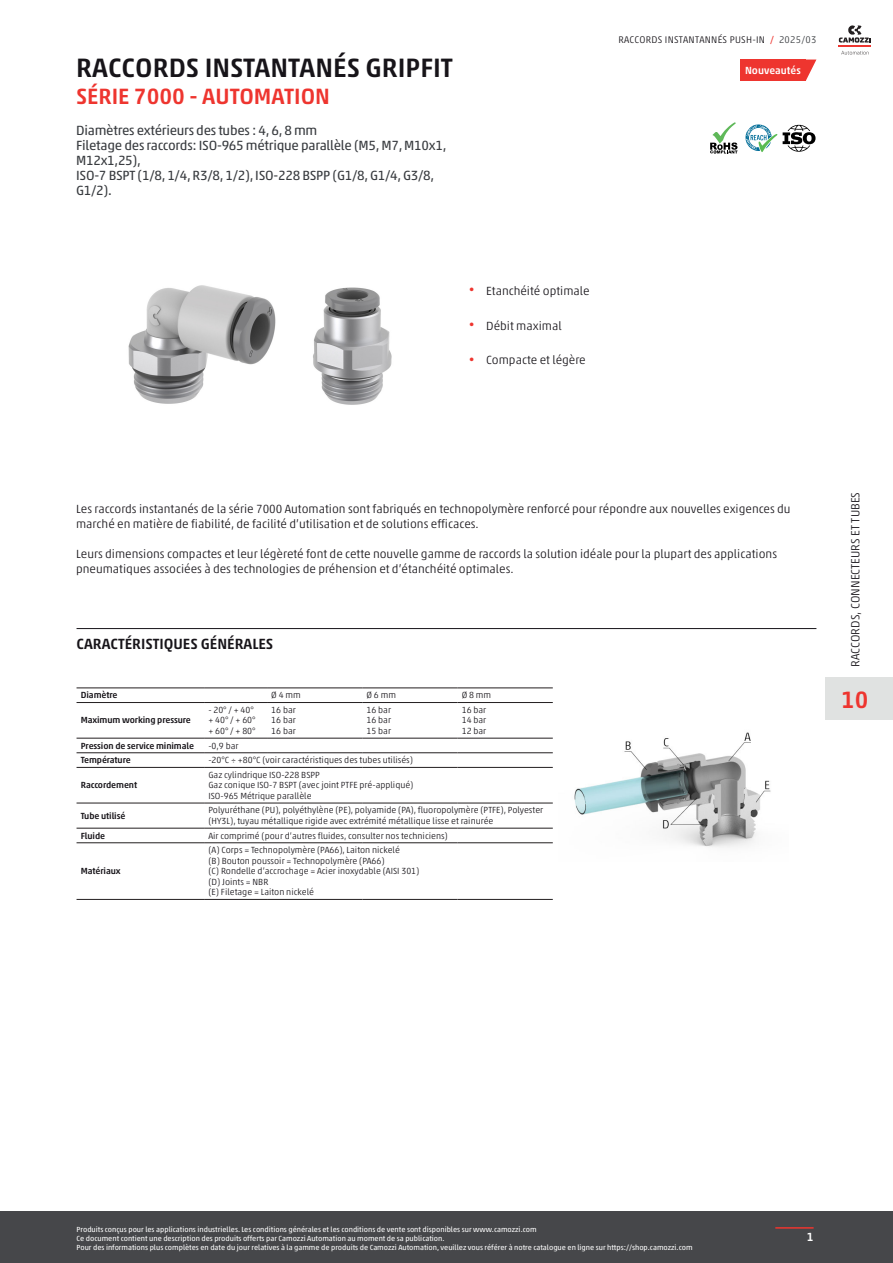
<style>
.page{position:relative;width:893px;height:1263px;background:#fff}
.page>*{position:absolute;margin:0;border:0;box-sizing:border-box;transform-origin:0 0}
.TITOLO_Home{font:500 27px "Akko W1 G";color:#171419}
.Num_catalogo_no_lingua{font:500 24px "Akko W1 G";color:#ee352f}
.SOTTOTITOLO_Home{font:500 22.5px "Akko W1 G";color:#ee352f}
.Titolo_SEZIONE{font:500 15px "Akko W1 G";color:#171419}
.INTRO_Home{font:13.5px/15px "Akko W1 G";letter-spacing:-.02em;color:#383b3f}
.Descrizione_prodotto{font:300 12px/15px "Akko W1 G";color:#171419}
.NOME_CATALOGO{font:300 12px "Akko W1 G";color:#171419}
.t1{font:500 12px "Akko W1 G";color:#fff}
.scritta_NEW_no_lingua{font:500 10.5px "Akko W1 G";color:#fff}
.Edizione_catalogo{font:300 9.75px "Akko W1 G";letter-spacing:.025em;color:#171419}
.Testi_tabella_general_data{font:300 9px/10.5px "Akko W1 G";color:#171419}
.Titoli_tabella_general_data{font:500 9px "Akko W1 G";letter-spacing:-.01em;color:#171419}
.footNotes{font:7.5px/9px "Akko W1 G";color:#fff}
.s1{font-weight:400;color:#ee352f}
.s2{color:#383b3f}
.s3{font-weight:400;font-size:10.5px;color:#ee352f}
</style>
<div class="page">
<hr style="left:77px;top:628px;width:739px;height:1px;background:#171419">
<svg style="left:77px;top:737px;width:476px;height:162px"></svg>
<hr style="left:204px;top:688px;width:63px;height:1px;background:#231f20">
<hr style="left:267px;top:688px;width:95px;height:1px;background:#231f20">
<hr style="left:362px;top:688px;width:96px;height:1px;background:#231f20">
<hr style="left:458px;top:688px;width:95px;height:1px;background:#231f20">
<hr style="left:204px;top:702px;width:63px;height:1px;background:#231f20">
<hr style="left:267px;top:702px;width:95px;height:1px;background:#231f20">
<hr style="left:362px;top:702px;width:96px;height:1px;background:#231f20">
<hr style="left:458px;top:702px;width:95px;height:1px;background:#231f20">
<hr style="left:204px;top:738px;width:63px;height:1px;background:#231f20">
<hr style="left:267px;top:738px;width:95px;height:1px;background:#231f20">
<hr style="left:362px;top:738px;width:96px;height:1px;background:#231f20">
<hr style="left:458px;top:738px;width:95px;height:1px;background:#231f20">
<hr style="left:204px;top:752px;width:63px;height:1px;background:#231f20">
<hr style="left:267px;top:752px;width:95px;height:1px;background:#231f20">
<hr style="left:362px;top:752px;width:96px;height:1px;background:#231f20">
<hr style="left:458px;top:752px;width:95px;height:1px;background:#231f20">
<hr style="left:204px;top:767px;width:63px;height:1px;background:#231f20">
<hr style="left:267px;top:767px;width:95px;height:1px;background:#231f20">
<hr style="left:362px;top:767px;width:96px;height:1px;background:#231f20">
<hr style="left:458px;top:767px;width:95px;height:1px;background:#231f20">
<hr style="left:204px;top:803px;width:63px;height:1px;background:#231f20">
<hr style="left:267px;top:803px;width:95px;height:1px;background:#231f20">
<hr style="left:362px;top:803px;width:96px;height:1px;background:#231f20">
<hr style="left:458px;top:803px;width:95px;height:1px;background:#231f20">
<hr style="left:204px;top:828px;width:63px;height:1px;background:#231f20">
<hr style="left:267px;top:828px;width:95px;height:1px;background:#231f20">
<hr style="left:362px;top:828px;width:96px;height:1px;background:#231f20">
<hr style="left:458px;top:828px;width:95px;height:1px;background:#231f20">
<hr style="left:204px;top:842px;width:63px;height:1px;background:#231f20">
<hr style="left:267px;top:842px;width:95px;height:1px;background:#231f20">
<hr style="left:362px;top:842px;width:96px;height:1px;background:#231f20">
<hr style="left:458px;top:842px;width:95px;height:1px;background:#231f20">
<hr style="left:204px;top:899px;width:63px;height:1px;background:#231f20">
<hr style="left:267px;top:899px;width:95px;height:1px;background:#231f20">
<hr style="left:362px;top:899px;width:96px;height:1px;background:#231f20">
<hr style="left:458px;top:899px;width:95px;height:1px;background:#231f20">
<hr style="left:77px;top:688px;width:127px;height:1px;background:#231f20">
<hr style="left:77px;top:702px;width:127px;height:1px;background:#231f20">
<hr style="left:77px;top:738px;width:127px;height:1px;background:#231f20">
<hr style="left:77px;top:752px;width:127px;height:1px;background:#231f20">
<hr style="left:77px;top:767px;width:127px;height:1px;background:#231f20">
<hr style="left:77px;top:803px;width:127px;height:1px;background:#231f20">
<hr style="left:77px;top:828px;width:127px;height:1px;background:#231f20">
<hr style="left:77px;top:842px;width:127px;height:1px;background:#231f20">
<hr style="left:77px;top:899px;width:127px;height:1px;background:#231f20">
<img style="left:574px;top:732px;width:197px;height:116px">
<img style="left:128px;top:285px;width:264px;height:120px">
<svg style="left:710px;top:122px;width:27px;height:32px"></svg>
<svg style="left:745px;top:124px;width:32px;height:28px"></svg>
<svg style="left:783px;top:124px;width:32px;height:28px"></svg>
<svg style="left:806px;top:60px;width:10px;height:20px"></svg>
<div style="left:741px;top:60px;width:65px;height:21px;background:#ee352f"></div>
<div style="left:0;top:1211px;width:893px;height:52px;background:#46474a"></div>
<hr style="left:775px;top:1227px;width:39px;height:1px;background:#ee352f">
<hr style="left:839px;top:45px;width:32px;height:2px;background:#ee352f">
<svg style="left:839px;top:25px;width:32px;height:18px"></svg>
<svg style="left:841px;top:51px;width:28px;height:4px"></svg>
<div style="left:825px;top:677px;width:59px;height:43px;background:#e0e2e1"></div>
<div style="left:884px;top:677px;width:9px;height:43px;background:#e0e2e1"></div>
<p class="TITOLO_Home" style="left:76px;top:48px;width:378px">RACCORDS INSTANTANÉS GRIPFIT</p>
<p class="SOTTOTITOLO_Home" style="left:76px;top:80px;width:255px">SÉRIE 7000 - AUTOMATION</p>
<p class="INTRO_Home" style="left:76px;top:122px;width:372px">Diamètres extérieurs des tubes : 4, 6, 8 mm<br>Filetage des raccords: ISO-965 métrique parallèle (M5, M7, M10x1, M12x1,25),<br>ISO-7 BSPT (1/8, 1/4, R3/8, 1/2), ISO-228 BSPP (G1/8, G1/4, G3/8, G1/2).</p>
<p class="Edizione_catalogo" style="left:618px;top:32px;width:199px">RACCORDS INSTANTANNÉS PUSH-IN <span class="s1">/</span> <span class="s2">2025/03</span></p>
<p class="scritta_NEW_no_lingua" style="left:745px;top:62px;width:57px">Nouveautés</p>
<p class="Descrizione_prodotto" style="left:469px;top:282px;width:122px"><span class="s3">•</span> Etanchéité optimale</p>
<p class="Descrizione_prodotto" style="left:469px;top:317px;width:94px"><span class="s3">•</span> Débit maximal</p>
<p class="Descrizione_prodotto" style="left:469px;top:352px;width:118px"><span class="s3">•</span> Compacte et légère</p>
<p class="Descrizione_prodotto" style="left:76px;top:501px;width:716px">Les raccords instantanés de la série 7000 Automation sont fabriqués en technopolymère renforcé pour répondre aux nouvelles exigences du marché en matière de fiabilité, de facilité d’utilisation et de solutions efficaces.</p>
<p class="Descrizione_prodotto" style="left:76px;top:546px;width:702px">Leurs dimensions compactes et leur légèreté font de cette nouvelle gamme de raccords la solution idéale pour la plupart des applications pneumatiques associées à des technologies de préhension et d’étanchéité optimales.</p>
<p class="Titolo_SEZIONE" style="left:77px;top:633px;width:198px">CARACTÉRISTIQUES GÉNÉRALES</p>
<p class="Titoli_tabella_general_data" style="left:81px;top:688px;width:38px">Diamètre</p>
<p class="Testi_tabella_general_data" style="left:271px;top:689px;width:31px">Ø 4 mm</p>
<p class="Testi_tabella_general_data" style="left:367px;top:689px;width:31px">Ø 6 mm</p>
<p class="Testi_tabella_general_data" style="left:462px;top:689px;width:31px">Ø 8 mm</p>
<p class="Titoli_tabella_general_data" style="left:81px;top:714px;width:112px">Maximum working pressure</p>
<p class="Testi_tabella_general_data" style="left:208px;top:704px;width:49px">- 20° / + 40° + 40° / + 60° + 60° / + 80°</p>
<p class="Testi_tabella_general_data" style="left:271px;top:704px;width:26px;text-align:justify">16 bar 16 bar 16 bar</p>
<p class="Testi_tabella_general_data" style="left:367px;top:704px;width:26px;text-align:justify">16 bar 16 bar 15 bar</p>
<p class="Testi_tabella_general_data" style="left:462px;top:704px;width:26px;text-align:justify">16 bar 14 bar 12 bar</p>
<p class="Titoli_tabella_general_data" style="left:81px;top:739px;width:115px">Pression de service minimale</p>
<p class="Testi_tabella_general_data" style="left:208px;top:740px;width:32px">-0,9 bar</p>
<p class="Titoli_tabella_general_data" style="left:81px;top:753px;width:51px">Température</p>
<p class="Testi_tabella_general_data" style="left:208px;top:754px;width:206px">-20°C ÷ +80°C (voir caractéristiques des tubes utilisés)</p>
<p class="Titoli_tabella_general_data" style="left:81px;top:778px;width:58px">Raccordement</p>
<p class="Testi_tabella_general_data" style="left:208px;top:769px;width:207px">Gaz cylindrique ISO-228 BSPP<br>Gaz conique ISO-7 BSPT (avec joint PTFE pré-appliqué)<br>ISO-965 Métrique parallèle</p>
<p class="Titoli_tabella_general_data" style="left:81px;top:809px;width:46px">Tube utilisé</p>
<p class="Testi_tabella_general_data" style="left:208px;top:804px;width:336px">Polyuréthane (PU), polyéthylène (PE), polyamide (PA), fluoropolymère (PTFE), Polyester (HY3L), tuyau métallique rigide avec extrémité métallique lisse et rainurée</p>
<p class="Titoli_tabella_general_data" style="left:81px;top:829px;width:26px">Fluide</p>
<p class="Testi_tabella_general_data" style="left:208px;top:830px;width:241px">Air comprimé (pour d’autres fluides, consulter nos techniciens)</p>
<p class="Titoli_tabella_general_data" style="left:81px;top:864px;width:41px">Matériaux</p>
<p class="Testi_tabella_general_data" style="left:208px;top:844px;width:213px">(A) Corps = Technopolymère (PA66), Laiton nickelé<br>(B) Bouton poussoir = Technopolymère (PA66)<br>(C) Rondelle d’accrochage = Acier inoxydable (AISI 301) (D) Joints = NBR<br>(E) Filetage = Laiton nickelé</p>
<p class="NOME_CATALOGO" style="left:847px;top:667px;width:176px;rotate:-90deg">RACCORDS, CONNECTEURS ET TUBES</p>
<p class="Num_catalogo_no_lingua" style="left:841px;top:682px;width:29px">10</p>
<p class="footNotes" style="left:77px;top:1225px;width:617px">Produits conçus pour les applications industrielles. Les conditions générales et les conditions de vente sont disponibles sur www.camozzi.com<br>Ce document contient une description des produits offerts par Camozzi Automation au moment de sa publication.<br>Pour des informations plus complètes en date du jour relatives à la gamme de produits de Camozzi Automation, veuillez vous référer à notre catalogue en ligne sur https://shop.camozzi.com</p>
<h3 class="t1" style="left:807px;top:1228px;width:8px">1</h3>
</div>
